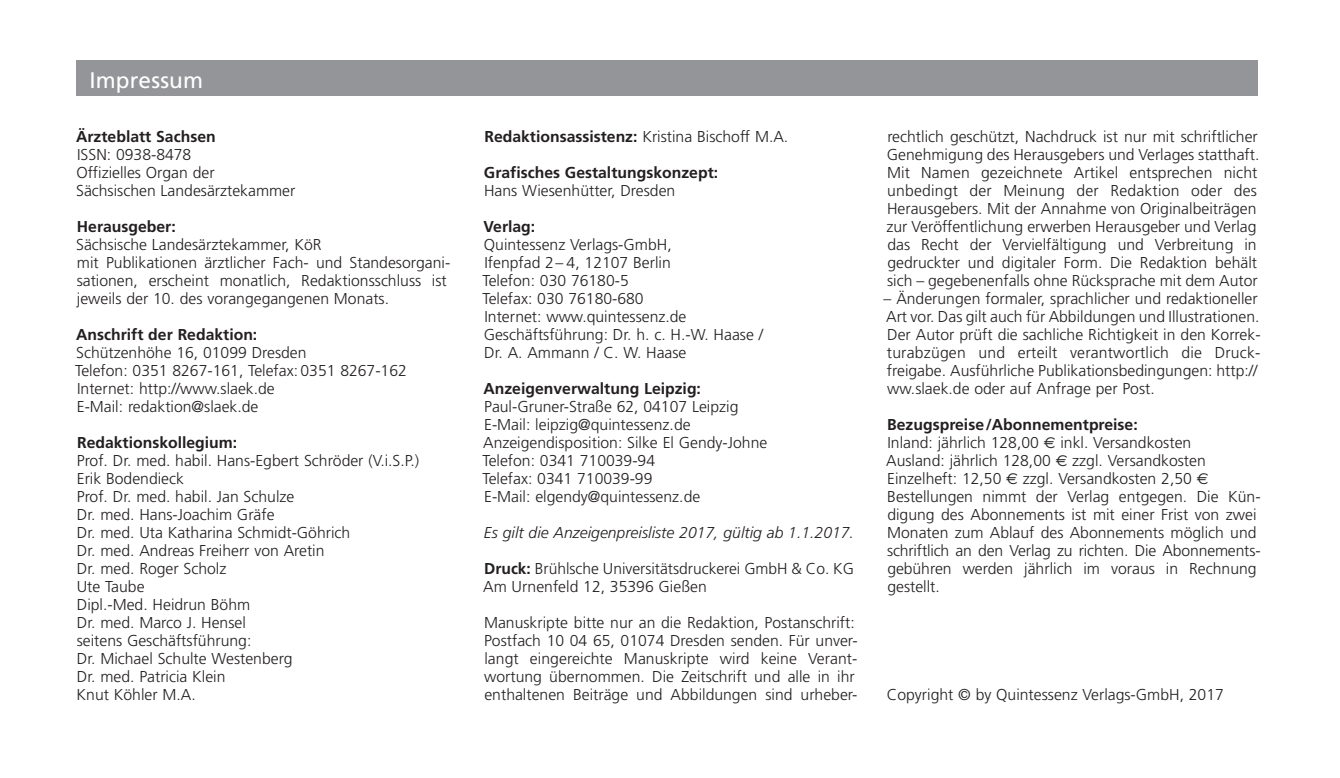
<style>
.page{position:relative;width:1340px;height:778px;background:#fff}
.page>*{position:absolute;margin:0;border:0;box-sizing:border-box;transform-origin:0 0}
.t1{font:22.5px "Frutiger";letter-spacing:.005em;color:#fff}
.t2{font:300 15.75px/18px "Frutiger";color:#231f20}
.t3{font:700 15.75px "Frutiger";color:#231f20}
.t4{font:italic 300 15.75px "Frutiger";color:#231f20}
.s1{font-weight:300}
.s2{font-weight:700}
</style>
<div class="page">
<div style="left:77px;top:60px;width:1181px;height:35px;background:#939598"></div>
<h1 class="t1" style="left:89px;top:67px;width:115px">Impressum</h1>
<p class="t3" style="left:76px;top:127px;width:141px">Ärzteblatt Sachsen</p>
<p class="t2" style="left:76px;top:145px;width:221px">ISSN: 0938-8478<br>Offizielles Organ der<br>Sächsischen Landesärztekammer</p>
<p class="t3" style="left:77px;top:217px;width:100px">Herausgeber:</p>
<p class="t2" style="left:76px;top:235px;width:374px">Sächsische Landesärztekammer, KöR<br>mit Publikationen ärztlicher Fach- und Standesorgani&shy;sationen, erscheint monatlich, Redaktionsschluss ist jeweils der 10. des vorangegangenen Monats.</p>
<p class="t3" style="left:76px;top:325px;width:183px">Anschrift der Redaktion:</p>
<p class="t2" style="left:75px;top:343px;width:333px">Schützenhöhe 16, 01099 Dresden<br>Telefon: 0351 8267-161, Telefax: 0351 8267-162<br>Internet: http://www.slaek.de<br>E-Mail: redaktion@slaek.de</p>
<p class="t3" style="left:77px;top:433px;width:162px">Redaktionskollegium:</p>
<p class="t2" style="left:77px;top:451px;width:344px">Prof. Dr. med. habil. Hans-Egbert Schröder (V.i.S.P.)<br>Erik Bodendieck<br>Prof. Dr. med. habil. Jan Schulze<br>Dr. med. Hans-Joachim Gräfe<br>Dr. med. Uta Katharina Schmidt-Göhrich<br>Dr. med. Andreas Freiherr von Aretin<br>Dr. med. Roger Scholz<br>Ute Taube<br>Dipl.-Med. Heidrun Böhm<br>Dr. med. Marco J. Hensel<br>seitens Geschäftsführung:<br>Dr. Michael Schulte Westenberg<br>Dr. med. Patricia Klein<br>Knut Köhler M.A.</p>
<p class="t3" style="left:484px;top:127px;width:305px">Redaktionsassistenz: <span class="s1">Kristina Bischoff M.A.</span></p>
<p class="t3" style="left:484px;top:163px;width:236px">Grafisches Gestaltungskonzept:</p>
<p class="t2" style="left:484px;top:181px;width:193px">Hans Wiesenhütter, Dresden</p>
<p class="t3" style="left:483px;top:217px;width:53px">Verlag:</p>
<p class="t2" style="left:482px;top:235px;width:282px">Quintessenz Verlags-GmbH,<br>Ifenpfad 2– 4, 12107 Berlin<br>Telefon: 030 76180-5<br>Telefax: 030 76180-680<br>Internet: www.quintessenz.de<br>Geschäftsführung: Dr. h. c. H.-W. Haase /<br>Dr. A. Ammann / C. W. Haase</p>
<p class="t3" style="left:483px;top:379px;width:219px">Anzeigenverwaltung Leipzig:</p>
<p class="t2" style="left:482px;top:397px;width:286px">Paul-Gruner-Straße 62, 04107 Leipzig E-Mail: leipzig@quintessenz.de Anzeigendisposition: Silke El Gendy-Johne Telefon: 0341 710039-94<br>Telefax: 0341 710039-99<br>E-Mail: elgendy@quintessenz.de</p>
<p class="t4" style="left:484px;top:523px;width:371px">Es gilt die Anzeigenpreisliste 2017, gültig ab 1.1.2017.</p>
<p class="t2" style="left:483px;top:559px;width:372px"><span class="s2">Druck:</span> Brühlsche Universitätsdruckerei GmbH &amp; Co. KG<br>Am Urnenfeld 12, 35396 Gießen</p>
<p class="t2" style="left:484px;top:613px;width:375px">Manuskripte bitte nur an die Redaktion, Postanschrift:<br>Postfach 10 04 65, 01074 Dresden senden. Für unver&shy;langt eingereichte Manuskripte wird keine Verant&shy;wortung übernommen. Die Zeitschrift und alle in ihr enthaltenen Beiträge und Abbildungen sind urheber-</p>
<p class="t2" style="left:886px;top:127px;width:374px">rechtlich geschützt, Nachdruck ist nur mit schriftlicher Genehmigung des Herausgebers und Verlages statthaft.<br>Mit Namen gezeichnete Artikel entsprechen nicht unbedingt der Meinung der Redaktion oder des Herausgebers. Mit der Annahme von Originalbeiträgen zur Veröffentlichung erwerben Herausgeber und Verlag das Recht der Vervielfältigung und Verbreitung in gedruckter und digitaler Form. Die Redaktion behält sich – gegebenenfalls ohne Rücksprache mit dem Autor</p>
<p class="t2" style="left:883px;top:289px;width:377px">– Änderungen formaler, sprachlicher und redaktioneller Art vor. Das gilt auch für Abbildungen und Illustrationen.<br>Der Autor prüft die sachliche Richtigkeit in den Korrek&shy;turabzügen und erteilt verantwortlich die Druck&shy;freigabe. Ausführliche Publikationsbedingungen: http:// ww.slaek.de oder auf Anfrage per Post.</p>
<p class="t3" style="left:887px;top:415px;width:252px">Bezugspreise/Abonnementpreise:</p>
<p class="t2" style="left:887px;top:433px;width:153px">Inland: jährlich 128,00</p>
<p class="t2" style="left:1060px;top:433px;width:132px">inkl. Versandkosten</p>
<p class="t2" style="left:886px;top:451px;width:166px">Ausland: jährlich 128,00</p>
<p class="t2" style="left:1072px;top:451px;width:135px">zzgl. Versandkosten</p>
<p class="t2" style="left:887px;top:469px;width:116px">Einzelheft: 12,50</p>
<p class="t2" style="left:887px;top:469px;width:374px;text-indent:136px">zzgl. Versandkosten 2,50<br>Bestellungen nimmt der Verlag entgegen. Die Kün&shy;digung des Abonnements ist mit einer Frist von zwei Monaten zum Ablauf des Abonnements möglich und schriftlich an den Verlag zu richten. Die Abonnements&shy;gebühren werden jährlich im voraus in Rechnung gestellt.</p>
<p class="t2" style="left:886px;top:685px;width:338px">Copyright © by Quintessenz Verlags-GmbH, 2017</p>
</div>
